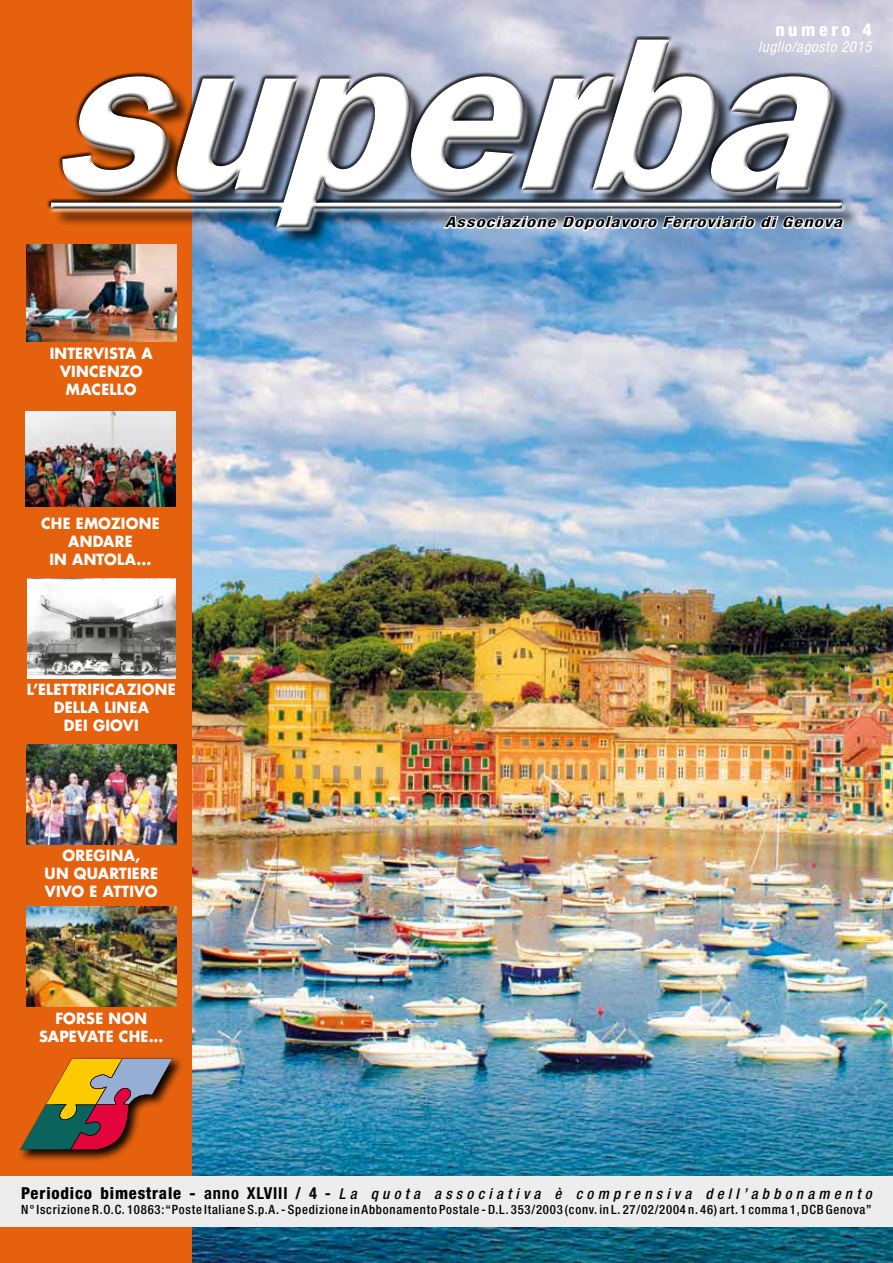
<style>
.page{position:relative;width:893px;height:1263px;background:#fff}
.page>*{position:absolute;margin:0;border:0;box-sizing:border-box;transform-origin:0 0}
.t1{font:italic 600 219px "Franklin Gothic";letter-spacing:-.005em;color:#fff}
.t2{font:800 condensed 18px "Helvetica Neue";letter-spacing:.2em;color:#fff}
.t3{font:700 15px/18px "Futura";letter-spacing:.015em;color:#fff;text-align:center;scale:.96 1}
.t4{font:italic 500 condensed 15px "Helvetica Neue";letter-spacing:.28em;color:#000}
.t5{font:italic condensed 15px "Helvetica Neue";letter-spacing:.04em;color:#fff}
.t6{font:italic 700 condensed 14.4px "Helvetica Neue";letter-spacing:.065em;color:#000;scale:1.29 1}
.t7{font:500 condensed 12.75px "Helvetica Neue";letter-spacing:.06em;color:#000}
.s1{font-weight:800;font-style:normal;font-size:16.5px}
.s2{font-weight:700;font-style:normal;font-size:16.5px}
</style>
<div class="page">
<img style="left:191px;top:0;width:702px;height:1263px">
<div style="left:0;top:0;width:191px;height:1263px;background:#e5610e"></div>
<svg style="left:21px;top:1058px;width:161px;height:103px"></svg>
<div style="left:16px;top:1057px;width:161px;height:99px;background:#000;opacity:.75"></div>
<div style="left:0;top:1176px;width:893px;height:51px;background:#ededed"></div>
<div style="left:54px;top:42px;width:807px;height:204px;background:#000;opacity:.75"></div>
<div style="left:47px;top:37px;width:800px;height:195px;background:#000;opacity:.75"></div>
<img style="left:26px;top:244px;width:150px;height:98px">
<img style="left:28px;top:578px;width:147px;height:100px">
<img style="left:26px;top:744px;width:150px;height:100px">
<img style="left:26px;top:907px;width:150px;height:100px">
<svg style="left:442px;top:208px;width:404px;height:31px"></svg>
<img style="left:26px;top:411px;width:149px;height:95px">
<p class="t2" style="left:775px;top:18px;width:98px">numero 4</p>
<p class="t5" style="left:758px;top:38px;width:115px">luglio/agosto 2015</p>
<h1 class="t1" style="left:51px;top:-15px;width:766px">superba</h1>
<p class="t6" style="left:445px;top:214px;width:309px">Associazione Dopolavoro Ferroviario di Genova</p>
<p class="t3" style="left:50px;top:344px;width:109px">INTERVISTA A<br>VINCENZO<br>MACELLO</p>
<p class="t3" style="left:41px;top:513px;width:125px">CHE EMOZIONE<br>ANDARE<br>IN ANTOLA...</p>
<p class="t3" style="left:27px;top:680px;width:157px">L’ELETTRIFICAZIONE<br>DELLA LINEA<br>DEI GIOVI</p>
<p class="t3" style="left:45px;top:846px;width:120px">OREGINA,<br>UN QUARTIERE<br>VIVO E ATTIVO</p>
<p class="t3" style="left:39px;top:1009px;width:131px">FORSE NON<br>SAPEVATE CHE...</p>
<p class="t4" style="left:21px;top:1185px;width:852px"><span class="s1">Periodico bimestrale -</span> <span class="s2">anno XLVIII / 4 -</span> La quota associativa è comprensiva dell’abbonamento</p>
<p class="t7" style="left:21px;top:1202px;width:852px">N° Iscrizione R.O.C. 10863: “Poste Italiane S.p.A. - Spedizione in Abbonamento Postale - D.L. 353/2003 (conv. in L. 27/02/2004 n. 46) art. 1 comma 1, DCB Genova”</p>
</div>
